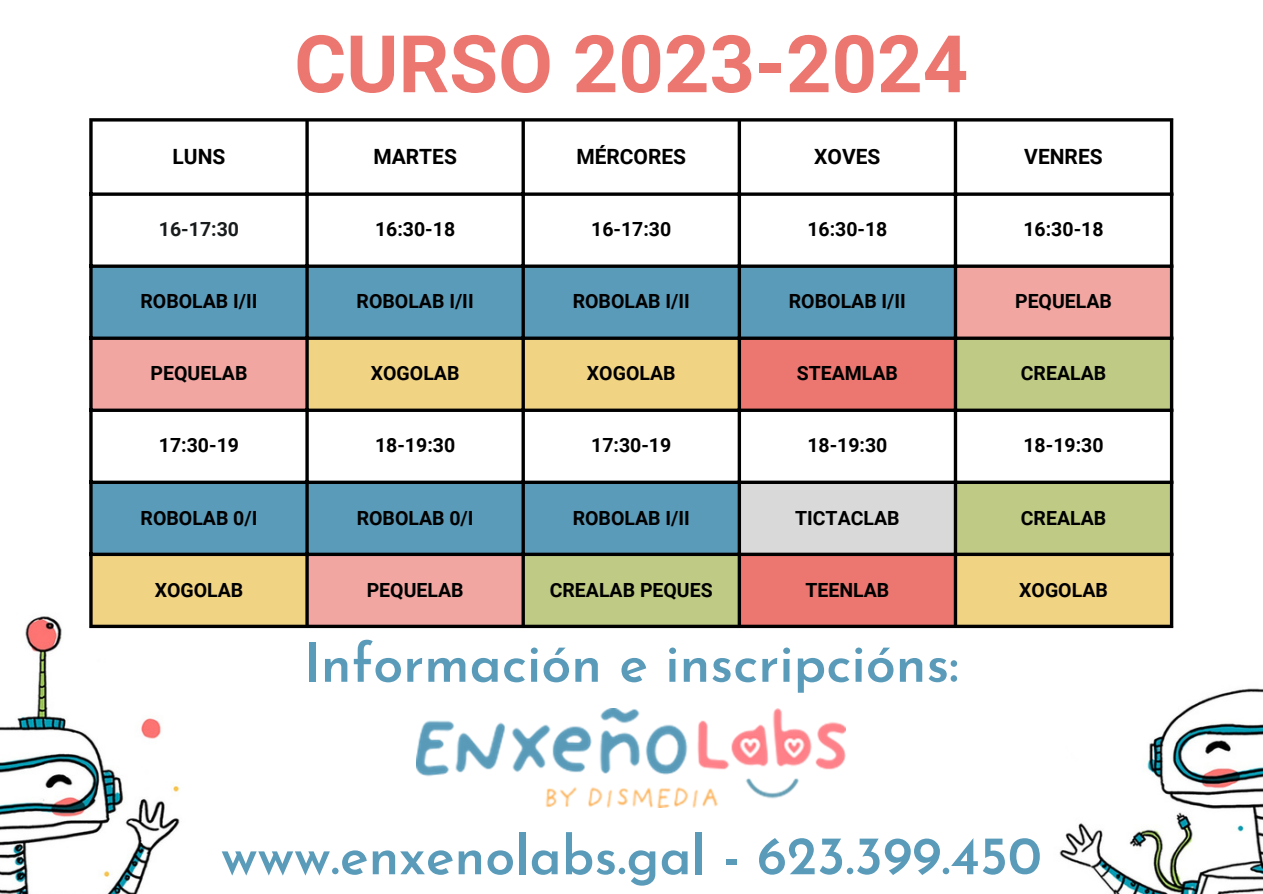
<style>
.page{position:relative;width:1263px;height:894px;background:#fff}
.page>*{position:absolute;margin:0;border:0;box-sizing:border-box;transform-origin:0 0}
.t1{font:700 79.5px "Roboto";color:#ec7670}
.t2{font:600 54px "Josefin Sans";color:#5a9bba}
.t3{font:700 21px "Roboto";color:#000}
.t4{font:700 19.5px "Roboto";color:#000}
.t5{font:700 19.5px "Roboto";color:#191c1d}
</style>
<div class="page">
<img style="left:0;top:616px;width:216px;height:277px">
<img style="left:1046px;top:560px;width:217px;height:333px">
<svg style="left:93px;top:268px;width:1077px;height:68px;background:#789db5"></svg>
<svg style="left:93px;top:340px;width:428px;height:284px"></svg>
<svg style="left:525px;top:340px;width:645px;height:284px"></svg>
<div style="left:739px;top:482px;width:217px;height:72px;background:#d9d9d9"></div>
<svg style="left:89px;top:121px;width:4px;height:503px;background:#222322"></svg>
<svg style="left:305px;top:121px;width:4px;height:503px;background:#1f201f"></svg>
<svg style="left:521px;top:121px;width:4px;height:503px;background:#1f201f"></svg>
<hr style="left:738px;top:121px;width:3px;height:503px;background:#000">
<hr style="left:954px;top:121px;width:3px;height:503px;background:#000">
<hr style="left:1170px;top:121px;width:3px;height:503px;background:#000">
<hr style="left:89px;top:118px;width:1084px;height:3px;background:#000">
<svg style="left:89px;top:192px;width:1081px;height:4px;background:#262626"></svg>
<svg style="left:89px;top:264px;width:1081px;height:4px;background:#222424"></svg>
<svg style="left:89px;top:336px;width:1081px;height:4px;background:#14181a"></svg>
<svg style="left:89px;top:408px;width:1081px;height:4px;background:#231c15"></svg>
<svg style="left:89px;top:480px;width:1081px;height:4px;background:#272727"></svg>
<svg style="left:89px;top:552px;width:1081px;height:4px;background:#161c1d"></svg>
<svg style="left:89px;top:624px;width:1084px;height:4px;background:#271f17"></svg>
<img style="left:416px;top:708px;width:430px;height:99px">
<p class="t1" style="left:294px;top:18px;width:675px">CURSO 2023-2024</p>
<p class="t3" style="left:173px;top:145px;width:54px">LUNS</p>
<p class="t3" style="left:373px;top:145px;width:85px">MARTES</p>
<p class="t3" style="left:576px;top:145px;width:111px">MÉRCORES</p>
<p class="t3" style="left:814px;top:145px;width:68px">XOVES</p>
<p class="t3" style="left:1024px;top:145px;width:80px">VENRES</p>
<p class="t5" style="left:159px;top:218px;width:82px">16-17:30</p>
<p class="t4" style="left:375px;top:218px;width:82px">16:30-18</p>
<p class="t4" style="left:591px;top:218px;width:82px">16-17:30</p>
<p class="t4" style="left:807px;top:218px;width:82px">16:30-18</p>
<p class="t4" style="left:1023px;top:218px;width:82px">16:30-18</p>
<p class="t4" style="left:140px;top:290px;width:119px">ROBOLAB I/II</p>
<p class="t4" style="left:357px;top:290px;width:119px">ROBOLAB I/II</p>
<p class="t4" style="left:573px;top:290px;width:119px">ROBOLAB I/II</p>
<p class="t4" style="left:789px;top:290px;width:119px">ROBOLAB I/II</p>
<p class="t4" style="left:1015px;top:290px;width:98px">PEQUELAB</p>
<p class="t4" style="left:151px;top:362px;width:98px">PEQUELAB</p>
<p class="t4" style="left:371px;top:362px;width:90px">XOGOLAB</p>
<p class="t4" style="left:587px;top:362px;width:90px">XOGOLAB</p>
<p class="t4" style="left:797px;top:362px;width:103px">STEAMLAB</p>
<p class="t4" style="left:1021px;top:362px;width:87px">CREALAB</p>
<p class="t4" style="left:159px;top:434px;width:82px">17:30-19</p>
<p class="t4" style="left:375px;top:434px;width:82px">18-19:30</p>
<p class="t4" style="left:591px;top:434px;width:82px">17:30-19</p>
<p class="t4" style="left:807px;top:434px;width:82px">18-19:30</p>
<p class="t4" style="left:1023px;top:434px;width:82px">18-19:30</p>
<p class="t4" style="left:141px;top:506px;width:118px">ROBOLAB 0/I</p>
<p class="t4" style="left:357px;top:506px;width:118px">ROBOLAB 0/I</p>
<p class="t4" style="left:573px;top:506px;width:119px">ROBOLAB I/II</p>
<p class="t4" style="left:795px;top:506px;width:106px">TICTACLAB</p>
<p class="t4" style="left:1021px;top:506px;width:87px">CREALAB</p>
<p class="t4" style="left:155px;top:578px;width:90px">XOGOLAB</p>
<p class="t4" style="left:367px;top:578px;width:98px">PEQUELAB</p>
<p class="t4" style="left:550px;top:578px;width:164px">CREALAB PEQUES</p>
<p class="t4" style="left:805px;top:578px;width:85px">TEENLAB</p>
<p class="t4" style="left:1019px;top:578px;width:90px">XOGOLAB</p>
<p class="t2" style="left:304px;top:641px;width:657px">Información e inscripcións:</p>
<p class="t2" style="left:221px;top:833px;width:822px">www.enxenolabs.gal - 623.399.450</p>
</div>
